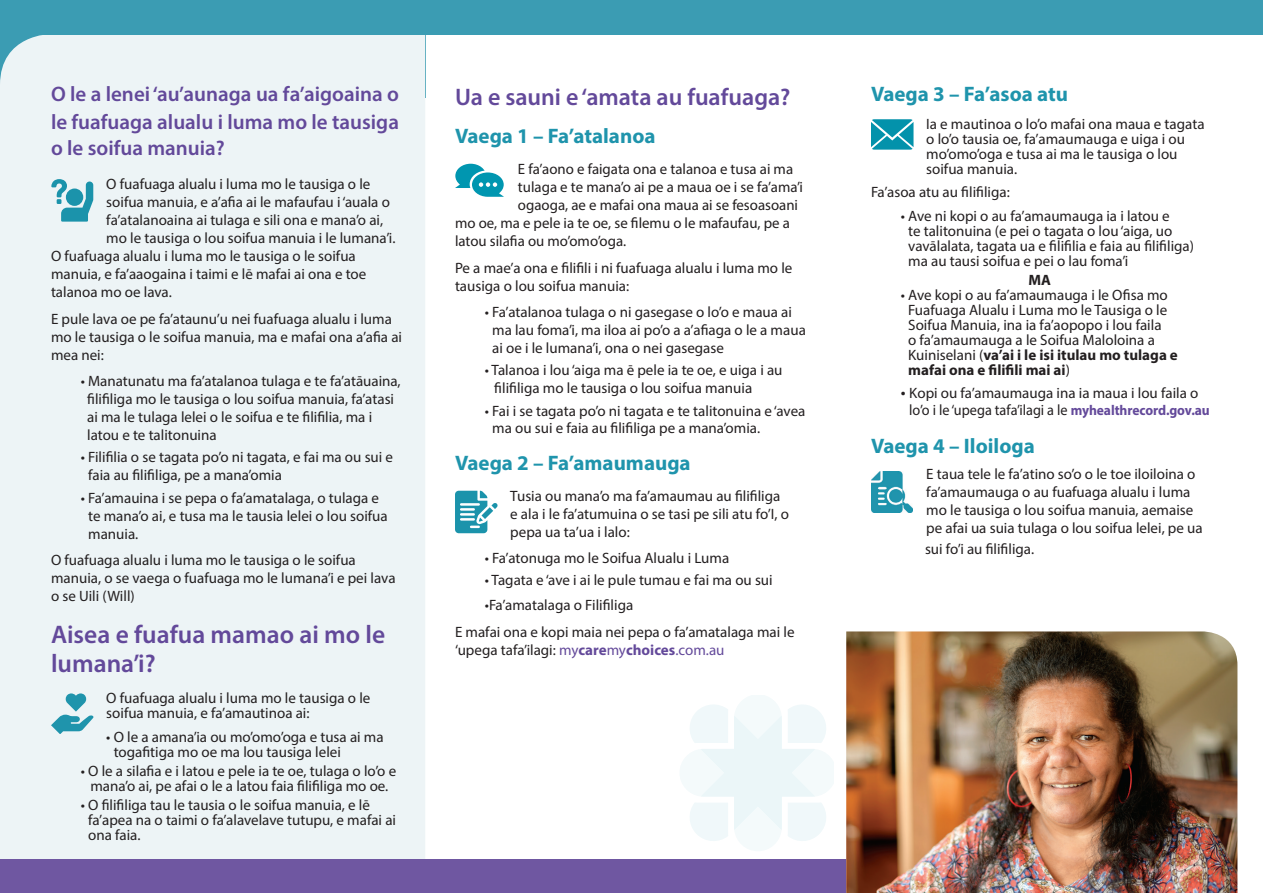
<style>
.page{position:relative;width:1263px;height:893px;background:#fff}
.page>*{position:absolute;margin:0;border:0;box-sizing:border-box;transform-origin:0 0}
.Heading{font:600 25.5px/29.4px "Myriad Pro";color:#63499a}
.Heading-2{font:600 24px "Myriad Pro";color:#63499a}
.Heading-3{font:600 21px/27.3px "Myriad Pro";color:#63499a;text-align:justify}
.Heading_sub{font:700 21px "Myriad Pro";color:#1f94ac}
.Body_bullets{font:700 21px "Myriad Pro";color:#1f94ac}
.Body_bullets-2{font:15px/15px "Myriad Pro";color:#231f20}
.Body{font:15px/18px "Myriad Pro";color:#231f20}
.Body_bullets-3{font:700 15px "Myriad Pro";color:#231f20}
.s1{color:#63499a}
.s2{font-weight:700;color:#63499a}
.s3{font-weight:700}
.s4{font-size:17.25px}
.s5{font-weight:700;font-size:14.25px;color:#63499a}
</style>
<div class="page">
<div style="left:0;top:34px;width:425px;height:826px;background:#edf4f6"></div>
<div style="left:0;top:0;width:1263px;height:34px;background:#3b9cb3"></div>
<div style="left:0;top:860px;width:1221px;height:33px;background:#6f57a1"></div>
<img style="left:846px;top:631px;width:391px;height:262px">
<svg style="left:680px;top:695px;width:154px;height:156px"></svg>
<svg style="left:51px;top:179px;width:42px;height:43px"></svg>
<svg style="left:51px;top:693px;width:43px;height:41px"></svg>
<svg style="left:455px;top:164px;width:49px;height:33px"></svg>
<svg style="left:455px;top:491px;width:43px;height:42px"></svg>
<svg style="left:871px;top:119px;width:42px;height:31px"></svg>
<svg style="left:871px;top:471px;width:31px;height:41px"></svg>
<img style="left:872px;top:472px;width:41px;height:41px">
<p class="Heading-3" style="left:51px;top:80px;width:349px">O le a lenei ‘au’aunaga ua fa’aigoaina o le fuafuaga alualu i luma mo le tausiga o le soifua manuia?</p>
<p class="Body" style="left:106px;top:175px;width:266px">O fuafuaga alualu i luma mo le tausiga o le</p>
<p class="Body" style="left:106px;top:193px;width:285px">soifua manuia, e a’afia ai le mafaufau i ‘auala o</p>
<p class="Body" style="left:106px;top:211px;width:278px">fa’atalanoaina ai tulaga e sili ona e mana’o ai,</p>
<p class="Body" style="left:106px;top:229px;width:291px">mo le tausiga o lou soifua manuia i le lumana’i.</p>
<p class="Body" style="left:51px;top:247px;width:306px">O fuafuaga alualu i luma mo le tausiga o le soifua</p>
<p class="Body" style="left:51px;top:265px;width:317px">manuia, e fa’aaogaina i taimi e lē mafai ai ona e toe</p>
<p class="Body" style="left:51px;top:283px;width:122px">talanoa mo oe lava.</p>
<p class="Body" style="left:51px;top:309px;width:353px">E pule lava oe pe fa’ataunu’u nei fuafuaga alualu i luma mo le tausiga o le soifua manuia, ma e mafai ona a’afia ai mea nei:</p>
<p class="Body_bullets-2" style="left:87px;top:372px;width:315px;line-height:18px;text-indent:-6px">• Manatunatu ma fa’atalanoa tulaga e te fa’atāuaina, filifiliga mo le tausiga o lou soifua manuia, fa’atasi ai ma le tulaga lelei o le soifua e te filifilia, ma i latou e te talitonuina</p>
<p class="Body_bullets-2" style="left:88px;top:448px;width:306px;line-height:18px;text-indent:-7px">• Filifilia o se tagata po’o ni tagata, e fai ma ou sui e faia au filifiliga, pe a mana’omia</p>
<p class="Body_bullets-2" style="left:88px;top:488px;width:301px;line-height:18px;text-indent:-7px">• Fa’amauina i se pepa o fa’amatalaga, o tulaga e te mana’o ai, e tusa ma le tausia lelei o lou soifua manuia.</p>
<p class="Body" style="left:51px;top:551px;width:346px">O fuafuaga alualu i luma mo le tausiga o le soifua manuia, o se vaega o fuafuaga mo le lumana’i e pei lava o se Uili (Will)</p>
<p class="Heading" style="left:51px;top:619px;width:336px">Aisea e fuafua mamao ai mo le lumana’i?</p>
<p class="Body" style="left:106px;top:690px;width:266px;line-height:15px">O fuafuaga alualu i luma mo le tausiga o le soifua manuia, e fa’amautinoa ai:</p>
<p class="Body_bullets-2" style="left:114px;top:729px;width:271px;text-indent:-7px">• O le a amana’ia ou mo’omo’oga e tusa ai ma togafitiga mo oe ma lou tausiga lelei</p>
<p class="Body_bullets-2" style="left:81px;top:763px;width:317px;text-align:center">• O le a silafia e i latou e pele ia te oe, tulaga o lo’o e mana’o ai, pe afai o le a latou faia filifiliga mo oe.</p>
<p class="Body_bullets-2" style="left:88px;top:797px;width:309px;text-indent:-7px">• O filifiliga tau le tausia o le soifua manuia, e lē fa’apea na o taimi o fa’alavelave tutupu, e mafai ai ona faia.</p>
<p class="Heading-2" style="left:455px;top:82px;width:337px">Ua e sauni e ‘amata au fuafuaga?</p>
<p class="Heading_sub" style="left:455px;top:122px;width:202px">Vaega 1 – Fa’atalanoa</p>
<p class="Body" style="left:518px;top:160px;width:277px">E fa’aono e faigata ona e talanoa e tusa ai ma</p>
<p class="Body" style="left:518px;top:178px;width:287px">tulaga e te mana’o ai pe a maua oe i se fa’ama’i</p>
<p class="Body" style="left:518px;top:196px;width:282px">ogaoga, ae e mafai ona maua ai se fesoasoani</p>
<p class="Body" style="left:455px;top:214px;width:336px">mo oe, ma e pele ia te oe, se filemu o le mafaufau, pe a</p>
<p class="Body" style="left:455px;top:232px;width:173px">latou silafia ou mo’omo’oga.</p>
<p class="Body" style="left:455px;top:258px;width:339px">Pe a mae’a ona e filifili i ni fuafuaga alualu i luma mo le tausiga o lou soifua manuia:</p>
<p class="Body_bullets-2" style="left:492px;top:303px;width:315px;line-height:18px;text-indent:-7px">• Fa’atalanoa tulaga o ni gasegase o lo’o e maua ai ma lau foma’i, ma iloa ai po’o a a’afiaga o le a maua ai oe i le lumana’i, ona o nei gasegase</p>
<p class="Body_bullets-2" style="left:494px;top:361px;width:290px;line-height:18px;text-indent:-10px">• Talanoa i lou ‘aiga ma ē pele ia te oe, e uiga i au filifiliga mo le tausiga o lou soifua manuia</p>
<p class="Body_bullets-2" style="left:492px;top:402px;width:315px;line-height:17px;text-indent:-7px">• Fai i se tagata po’o ni tagata e te talitonuina e ‘avea ma ou sui e faia au filifiliga pe a mana’omia.</p>
<p class="Heading_sub" style="left:455px;top:449px;width:237px">Vaega 2 – Fa’amaumauga</p>
<p class="Body" style="left:510px;top:486px;width:280px">Tusia ou mana’o ma fa’amaumau au filifiliga e ala i le fa’atumuina o se tasi pe sili atu fo’I, o pepa ua ta’ua i lalo:</p>
<p class="Body_bullets-2" style="left:485px;top:550px;width:246px">• Fa’atonuga mo le Soifua Alualu i Luma</p>
<p class="Body_bullets-2" style="left:485px;top:573px;width:289px">• Tagata e ‘ave i ai le pule tumau e fai ma ou sui</p>
<p class="Body_bullets-2" style="left:485px;top:598px;width:150px">•Fa’amatalaga o Filifiliga</p>
<p class="Body" style="left:455px;top:623px;width:341px">E mafai ona e kopi maia nei pepa o fa’amatalaga mai le ‘upega tafa’ilagi: <span class="s1">my</span><span class="s2">care</span><span class="s1">my</span><span class="s2">choices</span><span class="s1">.com.au</span></p>
<p class="Heading_sub" style="left:871px;top:80px;width:198px">Vaega 3 – Fa’asoa atu</p>
<p class="Body" style="left:926px;top:116px;width:280px;line-height:15px">Ia e mautinoa o lo’o mafai ona maua e tagata o lo’o tausia oe, fa’amaumauga e uiga i ou mo’omo’oga e tusa ai ma le tausiga o lou soifua manuia.</p>
<p class="Body" style="left:871px;top:183px;width:140px">Fa’asoa atu au filifiliga:</p>
<p class="Body_bullets-2" style="left:908px;top:208px;width:287px;text-indent:-7px">• Ave ni kopi o au fa’amaumauga ia i latou e<br>te talitonuina (e pei o tagata o lou ‘aiga, uo vavālalata, tagata ua e filifilia e faia au filifiliga) ma au tausi soifua e pei o lau foma’i</p>
<p class="Body_bullets-3" style="left:1028px;top:270px;width:24px">MA</p>
<p class="Body_bullets-2" style="left:908px;top:287px;width:271px;text-indent:-7px">• Ave kopi o au fa’amaumauga i le Ofisa mo Fuafuaga Alualu i Luma mo le Tausiga o le Soifua Manuia, ina ia fa’aopopo i lou faila<br>o fa’amaumauga a le Soifua Maloloina a Kuiniselani (<span class="s3">va’ai i le isi itulau mo tulaga e mafai ona e filifili mai ai</span>)</p>
<p class="Body_bullets-2" style="left:909px;top:385px;width:302px;line-height:17px;text-indent:-9px"><span class="s4">•</span> Kopi ou fa’amaumauga ina ia maua i lou faila o lo’o i le ‘upega tafa’ilagi a le <span class="s5">myhealthrecord.gov.au</span></p>
<p class="Body_bullets" style="left:871px;top:432px;width:165px">Vaega 4 – Iloiloga</p>
<p class="Body" style="left:926px;top:465px;width:278px">E taua tele le fa’atino so’o o le toe iloiloina o fa’amaumauga o au fuafuaga alualu i luma mo le tausiga o lou soifua manuia, aemaise pe afai ua suia tulaga o lou soifua lelei, pe ua</p>
<p class="Body" style="left:925px;top:540px;width:111px">sui fo’i au filifiliga.</p>
</div>
